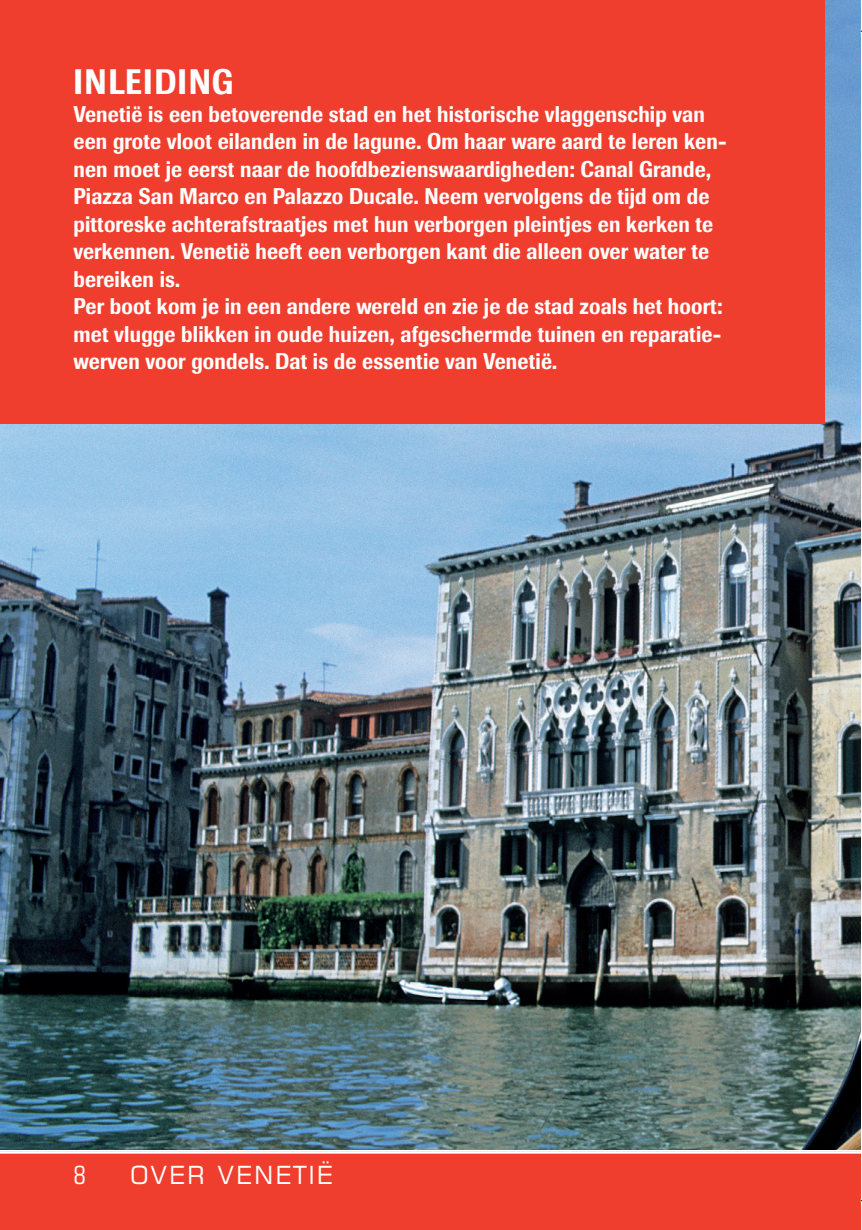
<style>
.page{position:relative;width:862px;height:1230px;background:#fff}
.page>*{position:absolute;margin:0;border:0;box-sizing:border-box;transform-origin:0 0}
.t1{font:500 35px "Imago";letter-spacing:.05em;color:#fff;scale:.87 1}
.t2{font:25px "Square 721 BT";letter-spacing:.08em;color:#fff}
.t3{font:condensed 25px "Square 721 BT";color:#fff}
.t4{font:500 22.5px/27.5px "Imago";letter-spacing:.01em;color:#fff;scale:.87 1}
</style>
<div class="page">
<img style="left:0;top:0;width:860px;height:1150px">
<div style="left:825px;top:1151px;width:35px;height:79px;background:#ef3e2e"></div>
<div style="left:0;top:1151px;width:825px;height:79px;background:#ef3e2e"></div>
<hr style="left:0;top:1151px;width:860px;height:2px;background:#fff">
<div style="left:0;top:0;width:825px;height:424px;background:#ef3e2e"></div>
<h1 class="t1" style="left:73px;top:61px;width:185px">INLEIDING</h1>
<p class="t4" style="left:73px;top:100px;width:752px">Venetië is een betoverende stad en het historische vlaggenschip van een grote vloot eilanden in de lagune. Om haar ware aard te leren ken&shy;nen moet je eerst naar de hoofdbezienswaardigheden: Canal Grande, Piazza San Marco en Palazzo Ducale. Neem vervolgens de tijd om de pittoreske achterafstraatjes met hun verborgen pleintjes en kerken te verkennen. Venetië heeft een verborgen kant die alleen over water te bereiken is.<br>Per boot kom je in een andere wereld en zie je de stad zoals het hoort: met vlugge blikken in oude huizen, afgeschermde tuinen en reparatie&shy;werven voor gondels. Dat is de essentie van Venetië.</p>
<p class="t3" style="left:73px;top:1159px;width:14px">8</p>
<p class="t2" style="left:130px;top:1159px;width:204px">OVER VENETIË</p>
</div>
